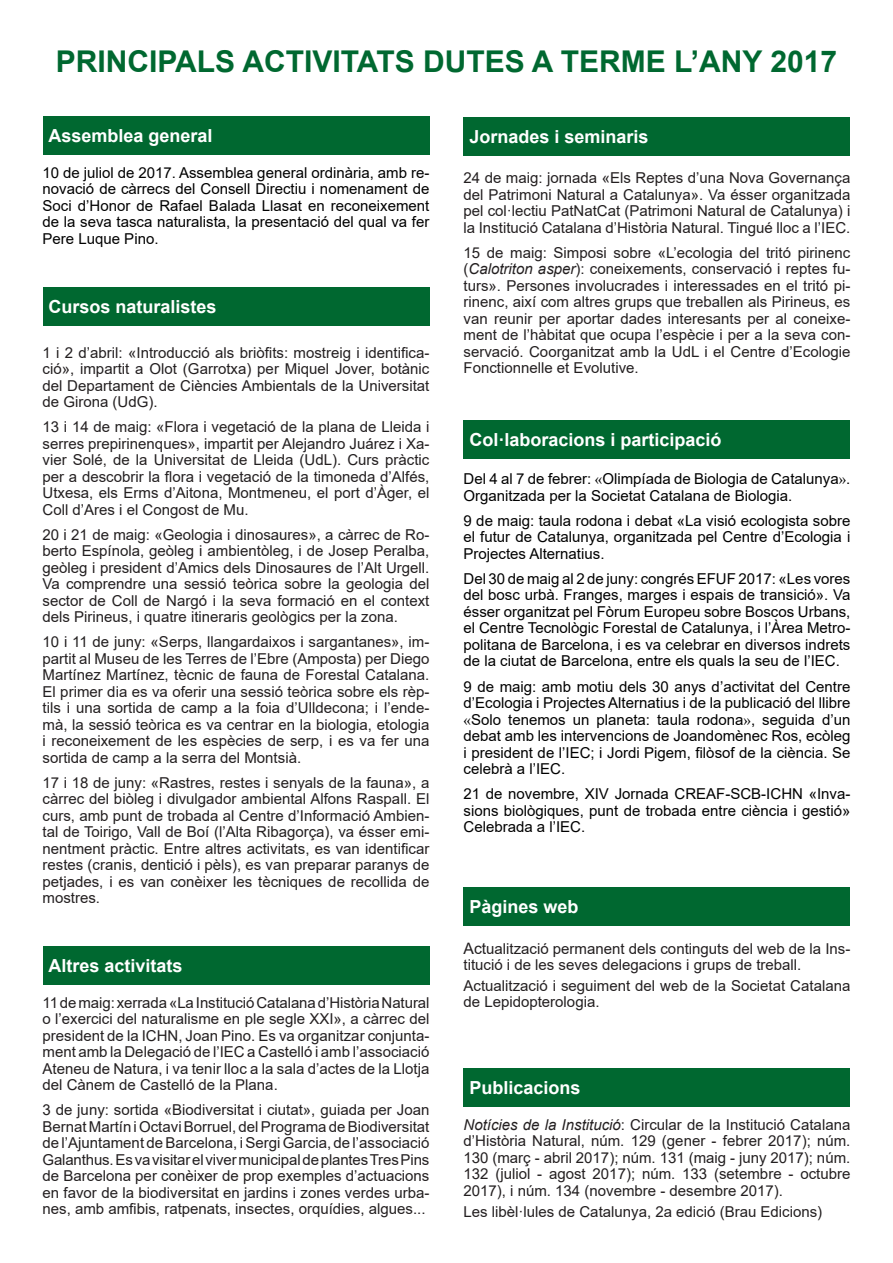
<style>
.page{position:relative;width:893px;height:1263px;background:#fff}
.page>*{position:absolute;margin:0;border:0;box-sizing:border-box;transform-origin:0 0}
.t1{font:700 30px "Arial";color:#006830}
.t2{font:700 18px "Arial";color:#fff}
.t3{font:15px/16.5px "Arial";color:#231f20;text-align:justify}
.t4{font:15px/16.5px "Arial";color:#000;text-align:justify}
.s1{font-style:italic}
.s2{font-family:"Times New Roman"}
.s3{font-size:15.75px}
</style>
<div class="page">
<div style="left:43px;top:288px;width:386px;height:38px;background:#006830"></div>
<div style="left:463px;top:1068px;width:387px;height:39px;background:#006830"></div>
<div style="left:463px;top:420px;width:387px;height:38px;background:#006830"></div>
<div style="left:463px;top:887px;width:387px;height:38px;background:#006830"></div>
<div style="left:43px;top:116px;width:386px;height:38px;background:#006830"></div>
<div style="left:463px;top:117px;width:387px;height:39px;background:#006830"></div>
<div style="left:43px;top:946px;width:386px;height:38px;background:#006830"></div>
<h1 class="t1" style="left:56px;top:40px;width:783px">PRINCIPALS ACTIVITATS DUTES A TERME L’ANY 2017</h1>
<p class="t2" style="left:49px;top:123px;width:166px">Assemblea general</p>
<p class="t4" style="left:43px;top:164px;width:388px">10 de juliol de 2017. Assemblea general ordinària, amb re&shy;novació de càrrecs del Consell Directiu i nomenament de Soci d’Honor de Rafael Balada Llasat en reconeixement de la seva tasca naturalista, la presentació del qual va fer Pere Luque Pino.</p>
<p class="t2" style="left:49px;top:294px;width:170px">Cursos naturalistes</p>
<p class="t3" style="left:43px;top:344px;width:388px">1 i 2 d’abril: «Introducció als briòfits: mostreig i identifica&shy;ció», impartit a Olot (Garrotxa) per Miquel Jover, botànic del Departament de Ciències Ambientals de la Universitat de Girona (UdG).</p>
<p class="t3" style="left:43px;top:419px;width:388px">13 i 14 de maig: «Flora i vegetació de la plana de Lleida i serres prepirinenques», impartit per Alejandro Juárez i Xa&shy;vier Solé, de la Universitat de Lleida (UdL). Curs pràctic per a descobrir la flora i vegetació de la timoneda d’Alfés, Utxesa, els Erms d’Aitona, Montmeneu, el port d’Àger, el Coll d’Ares i el Congost de Mu.</p>
<p class="t3" style="left:43px;top:526px;width:388px">20 i 21 de maig: «Geologia i dinosaures», a càrrec de Ro&shy;berto Espínola, geòleg i ambientòleg, i de Josep Peralba, geòleg i president d’Amics dels Dinosaures de l’Alt Urgell.<br>Va comprendre una sessió teòrica sobre la geologia del sector de Coll de Nargó i la seva formació en el context dels Pirineus, i quatre itineraris geològics per la zona.</p>
<p class="t3" style="left:43px;top:634px;width:388px">10 i 11 de juny: «Serps, llangardaixos i sargantanes», im&shy;partit al Museu de les Terres de l’Ebre (Amposta) per Diego Martínez Martínez, tècnic de fauna de Forestal Catalana.<br>El primer dia es va oferir una sessió teòrica sobre els rèp&shy;tils i una sortida de camp a la foia d’Ulldecona; i l’ende&shy;mà, la sessió teòrica es va centrar en la biologia, etologia i reconeixement de les espècies de serp, i es va fer una sortida de camp a la serra del Montsià.</p>
<p class="t3" style="left:43px;top:774px;width:388px">17 i 18 de juny: «Rastres, restes i senyals de la fauna», a càrrec del biòleg i divulgador ambiental Alfons Raspall. El curs, amb punt de trobada al Centre d’Informació Ambien&shy;tal de Toirigo, Vall de Boí (l’Alta Ribagorça), va ésser emi&shy;nentment pràctic. Entre altres activitats, es van identificar restes (cranis, dentició i pèls), es van preparar paranys de petjades, i es van conèixer les tècniques de recollida de mostres.</p>
<p class="t2" style="left:49px;top:953px;width:136px">Altres activitats</p>
<p class="t3" style="left:43px;top:994px;width:388px">11 de maig: xerrada «La Institució Catalana d’Història Natural o l’exercici del naturalisme en ple segle XXI», a càrrec del president de la ICHN, Joan Pino. Es va organitzar conjunta&shy;ment amb la Delegació de l’IEC a Castelló i amb l’associació Ateneu de Natura, i va tenir lloc a la sala d’actes de la Llotja del Cànem de Castelló de la Plana.</p>
<p class="t3" style="left:43px;top:1101px;width:388px">3 de juny: sortida «Biodiversitat i ciutat», guiada per Joan Bernat Martín i Octavi Borruel, del Programa de Biodiversitat de l’Ajuntament de Barcelona, i Sergi Garcia, de l’associació Galanthus. Es va visitar el viver municipal de plantes Tres Pins de Barcelona per conèixer de prop exemples d’actuacions en favor de la biodiversitat en jardins i zones verdes urba&shy;nes, amb amfibis, ratpenats, insectes, orquídies, algues...</p>
<p class="t2" style="left:469px;top:124px;width:181px">Jornades i seminaris</p>
<p class="t3" style="left:463px;top:169px;width:388px">24 de maig: jornada «Els Reptes d’una Nova Governança del Patrimoni Natural a Catalunya». Va ésser organitzada pel col·lectiu PatNatCat (Patrimoni Natural de Catalunya) i la Institució Catalana d’Història Natural. Tingué lloc a l’IEC.</p>
<p class="t3" style="left:463px;top:244px;width:388px">15 de maig: Simposi sobre «L’ecologia del tritó pirinenc (<span class="s1">Calotriton asper</span>): coneixements, conservació i reptes fu&shy;turs». Persones involucrades i interessades en el tritó pi&shy;rinenc, així com altres grups que treballen als Pirineus, es van reunir per aportar dades interesants per al coneixe&shy;ment de l’hàbitat que ocupa l’espècie i per a la seva con&shy;servació. Coorganitzat amb la UdL i el Centre d’Ecologie Fonctionnelle et Evolutive.</p>
<p class="t2" style="left:469px;top:427px;width:254px">Col·laboracions i participació</p>
<p class="t4" style="left:463px;top:471px;width:388px">Del 4 al 7 de febrer: <span class="s2">«</span>Olimpíada de Biologia de Catalunya<span class="s2">»</span>.<br>Organitzada per la Societat Catalana de Biologia.</p>
<p class="t4" style="left:463px;top:512px;width:388px">9 de maig: taula rodona i debat «La visió ecologista sobre el futur de Catalunya, organitzada pel Centre d’Ecologia i Projectes Alternatius.</p>
<p class="t4" style="left:463px;top:570px;width:388px">Del 30 de maig al 2 de juny: congrés EFUF 2017: «Les vores del bosc urbà. Franges, marges i espais de transició». Va ésser organitzat pel Fòrum Europeu sobre Boscos Urbans, el Centre Tecnològic Forestal de Catalunya, i l’Àrea Metro&shy;politana de Barcelona, i es va celebrar en diversos indrets de la ciutat de Barcelona, entre els quals la seu de l’IEC.</p>
<p class="t4" style="left:463px;top:678px;width:388px">9 de maig: amb motiu dels 30 anys d’activitat del Centre d’Ecologia i Projectes Alternatius i de la publicació del llibre <span class="s2">«</span>Solo tenemos un planeta: taula rodona<span class="s2">»</span>, seguida d’un debat amb les intervencions de Joandomènec Ros, ecòleg i president de l’IEC; i Jordi Pigem, filòsof de la ciència. Se celebrà a l’IEC.</p>
<p class="t4" style="left:463px;top:785px;width:388px">21 de novembre, XIV Jornada CREAF-SCB-ICHN «Inva&shy;sions biològiques, punt de trobada entre ciència i gestió» Celebrada a l’IEC.</p>
<p class="t2" style="left:469px;top:894px;width:111px">Pàgines web</p>
<p class="t3" style="left:463px;top:940px;width:388px"><span class="s3">Act</span>ualització permanent dels continguts del web de la Ins&shy;titució i de les seves delegacions i grups de treball.</p>
<p class="t3" style="left:463px;top:977px;width:388px">Actualització i seguiment del web de la Societat Catalana de Lepidopterologia.</p>
<p class="t2" style="left:469px;top:1075px;width:113px">Publicacions</p>
<p class="t3" style="left:463px;top:1116px;width:388px"><span class="s1">Notícies de la Institució</span>: Circular de la Institució Catalana d’Història Natural, núm. 129 (gener - febrer 2017); núm.<br>130 (març - abril 2017); núm. 131 (maig - juny 2017); núm.<br>132 (juliol - agost 2017); núm. 133 (setembre - octubre 2017), i núm. 134 (novembre - desembre 2017).</p>
<p class="t3" style="left:463px;top:1203px;width:360px">Les libèl·lules de Catalunya, 2a edició (Brau Edicions)</p>
</div>
